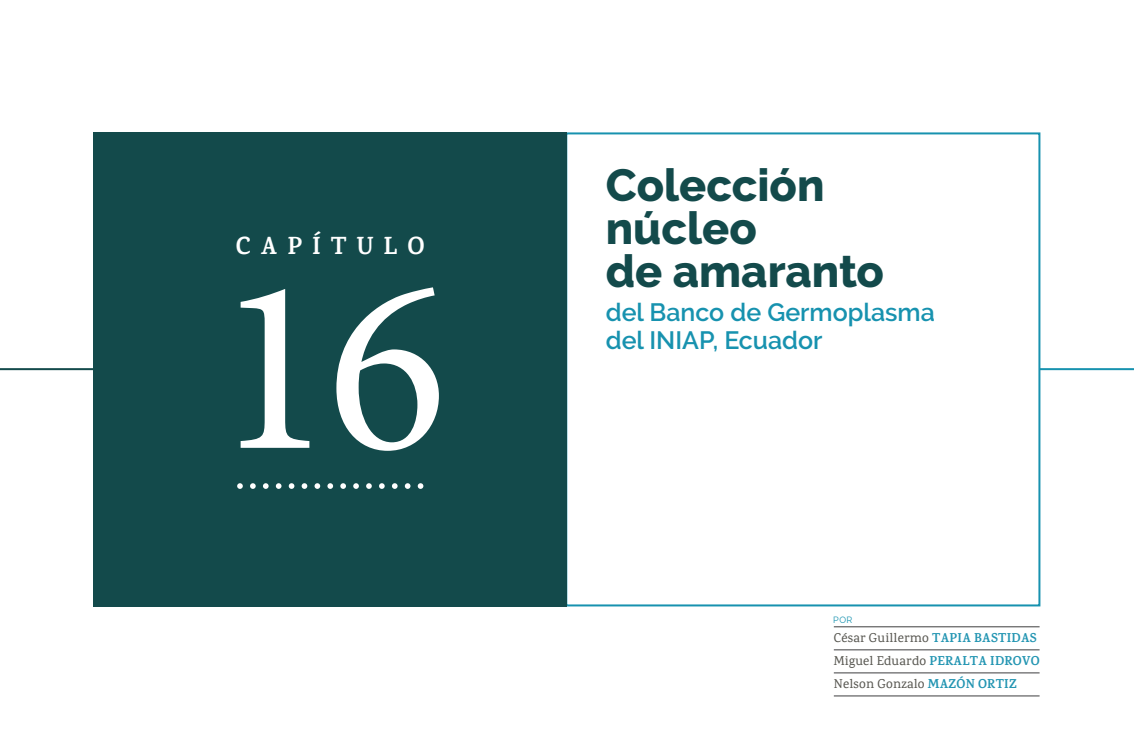
<style>
.page{position:relative;width:1134px;height:738px;background:#fff}
.page>*{position:absolute;margin:0;border:0;box-sizing:border-box;transform-origin:0 0}
.t1{font:250px "Minion Pro";color:#fff}
.t2{font:800 45px/43px "Raleway";color:#134a4b}
.t3{font:600 25px/28px "Raleway";color:#1792af}
.t4{font:700 25px "Karma";letter-spacing:.4em;color:#fff}
.t5{font:500 13px/23px "Karma";letter-spacing:.02em;color:#585751}
.t6{font:9px "Raleway";color:#1792af}
.s1{font-weight:700;color:#2395b2}
</style>
<div class="page">
<div style="left:565px;top:132px;width:475px;height:474px;border:2px solid #1792af"></div>
<hr style="left:834px;top:649px;width:205px;height:1px;background:#3e3e3f">
<hr style="left:834px;top:672px;width:205px;height:1px;background:#3e3e3f">
<hr style="left:834px;top:695px;width:205px;height:1px;background:#3e3e3f">
<hr style="left:834px;top:626px;width:205px;height:1px;background:#3e3e3f">
<div style="left:94px;top:132px;width:473px;height:474px;background:#134a4b"></div>
<svg style="left:302px;top:483px;width:5px;height:5px"></svg>
<svg style="left:289px;top:483px;width:5px;height:5px"></svg>
<svg style="left:315px;top:483px;width:5px;height:5px"></svg>
<svg style="left:327px;top:483px;width:6px;height:5px"></svg>
<svg style="left:276px;top:483px;width:5px;height:5px"></svg>
<svg style="left:340px;top:483px;width:6px;height:5px"></svg>
<svg style="left:250px;top:483px;width:6px;height:5px"></svg>
<svg style="left:263px;top:483px;width:6px;height:5px"></svg>
<svg style="left:237px;top:483px;width:6px;height:5px"></svg>
<svg style="left:405px;top:483px;width:5px;height:5px"></svg>
<svg style="left:418px;top:483px;width:5px;height:5px"></svg>
<svg style="left:392px;top:483px;width:6px;height:5px"></svg>
<svg style="left:353px;top:483px;width:6px;height:5px"></svg>
<svg style="left:366px;top:483px;width:6px;height:5px"></svg>
<svg style="left:379px;top:483px;width:6px;height:5px"></svg>
<hr style="left:0;top:368px;width:94px;height:2px;background:#134a4b">
<hr style="left:1039px;top:368px;width:95px;height:2px;background:#1792af">
<h3 class="t4" style="left:236px;top:231px;width:190px">CAPÍTULO</h3>
<h1 class="t1" style="left:213px;top:200px;width:235px">16</h1>
<h2 class="t2" style="left:606px;top:164px;width:280px">Colección núcleo<br>de amaranto</h2>
<h3 class="t3" style="left:606px;top:298px;width:331px">del Banco de Germoplasma del INIAP, Ecuador</h3>
<p class="t6" style="left:833px;top:614px;width:21px">POR</p>
<p class="t5" style="left:834px;top:625px;width:207px">César Guillermo <span class="s1">TAPIA BASTIDAS<br></span>Miguel Eduardo <span class="s1">PERALTA IDROVO<br></span>Nelson Gonzalo <span class="s1">MAZÓN ORTIZ</span></p>
</div>
